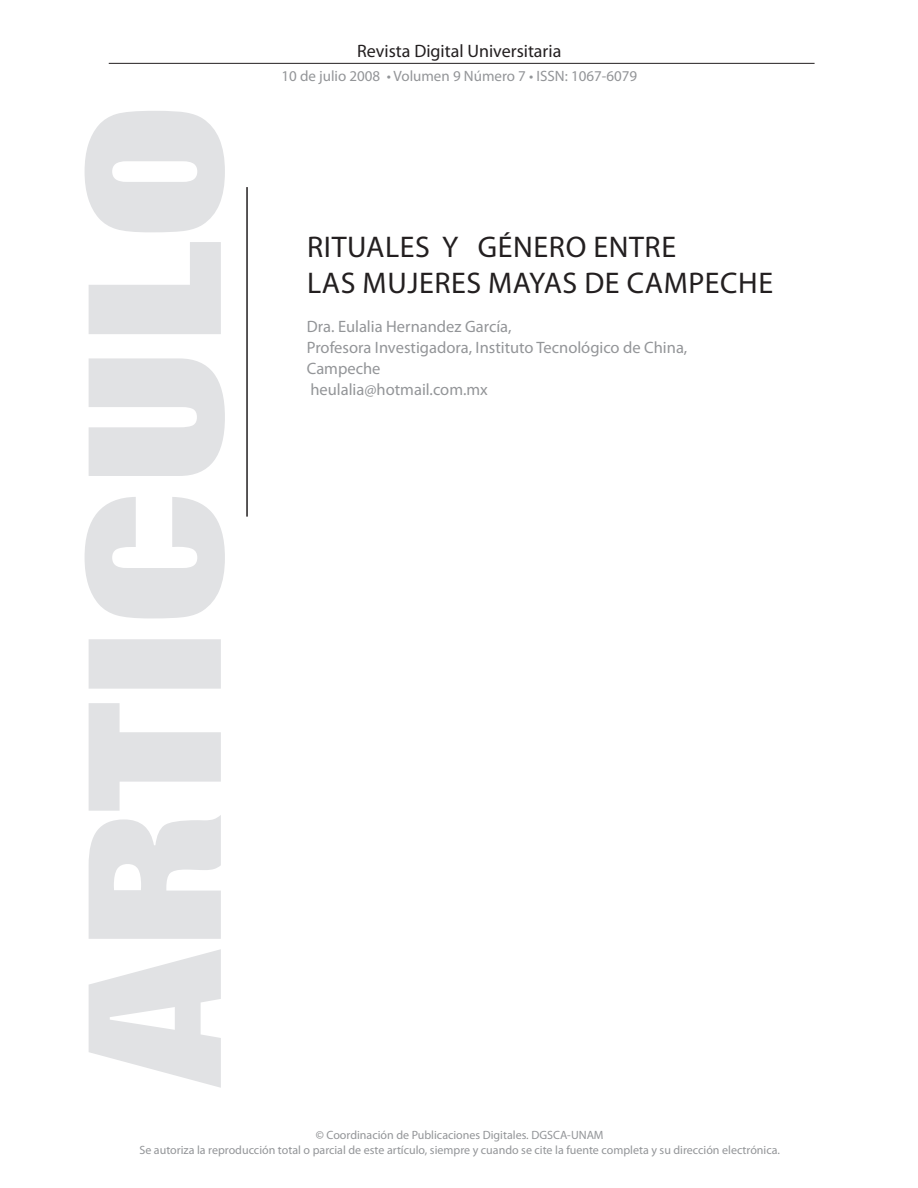
<style>
.page{position:relative;width:918px;height:1188px;background:#fff}
.page>*{position:absolute;margin:0;border:0;box-sizing:border-box;transform-origin:0 0}
.caratula_titulo{font:30px "Myriad Pro";letter-spacing:.02em;color:#231f20}
.encabezados_bold{font:18px "Myriad Pro";color:#231f20}
.caratula_autor{font:16.5px "Myriad Pro";color:#939598}
.encabezados_light{font:15px "Myriad Pro";color:#939598}
.legales{font:12px "Myriad Pro";color:#939598}
.s1{color:#808285}
</style>
<div class="page">
<hr style="left:109px;top:63px;width:706px;height:1px;background:#231f20">
<svg style="left:85px;top:111px;width:140px;height:977px;fill:#e1e2e4"></svg>
<hr style="left:246px;top:187px;width:2px;height:330px;background:#231f20">
<p class="encabezados_bold" style="left:357px;top:40px;width:206px">Revista Digital Universitaria</p>
<p class="encabezados_light" style="left:281px;top:67px;width:357px">10 de julio 2008 • Volumen 9 Número 7 • ISSN: 1067-6079</p>
<p class="caratula_titulo" style="left:307px;top:228px;width:370px">RITUALES Y GÉNERO ENTRE</p>
<p class="caratula_titulo" style="left:307px;top:264px;width:468px">LAS MUJERES MAYAS DE CAMPECHE</p>
<p class="caratula_autor" style="left:307px;top:316px;width:206px">Dra. Eulalia Hernandez García,</p>
<p class="caratula_autor" style="left:307px;top:337px;width:382px">Profesora Investigadora, Instituto Tecnológico de China,</p>
<p class="caratula_autor" style="left:307px;top:358px;width:75px">Campeche</p>
<p class="caratula_autor" style="left:310px;top:379px;width:179px">heulalia@hotmail.com.mx</p>
<p class="legales" style="left:316px;top:1127px;width:289px"><span class="s1">©</span> Coordinación de Publicaciones Digitales. DGSCA-UNAM</p>
<p class="legales" style="left:139px;top:1142px;width:642px">Se autoriza la reproducción total o parcial de este artículo, siempre y cuando se cite la fuente completa y su dirección electrónica.</p>
</div>
